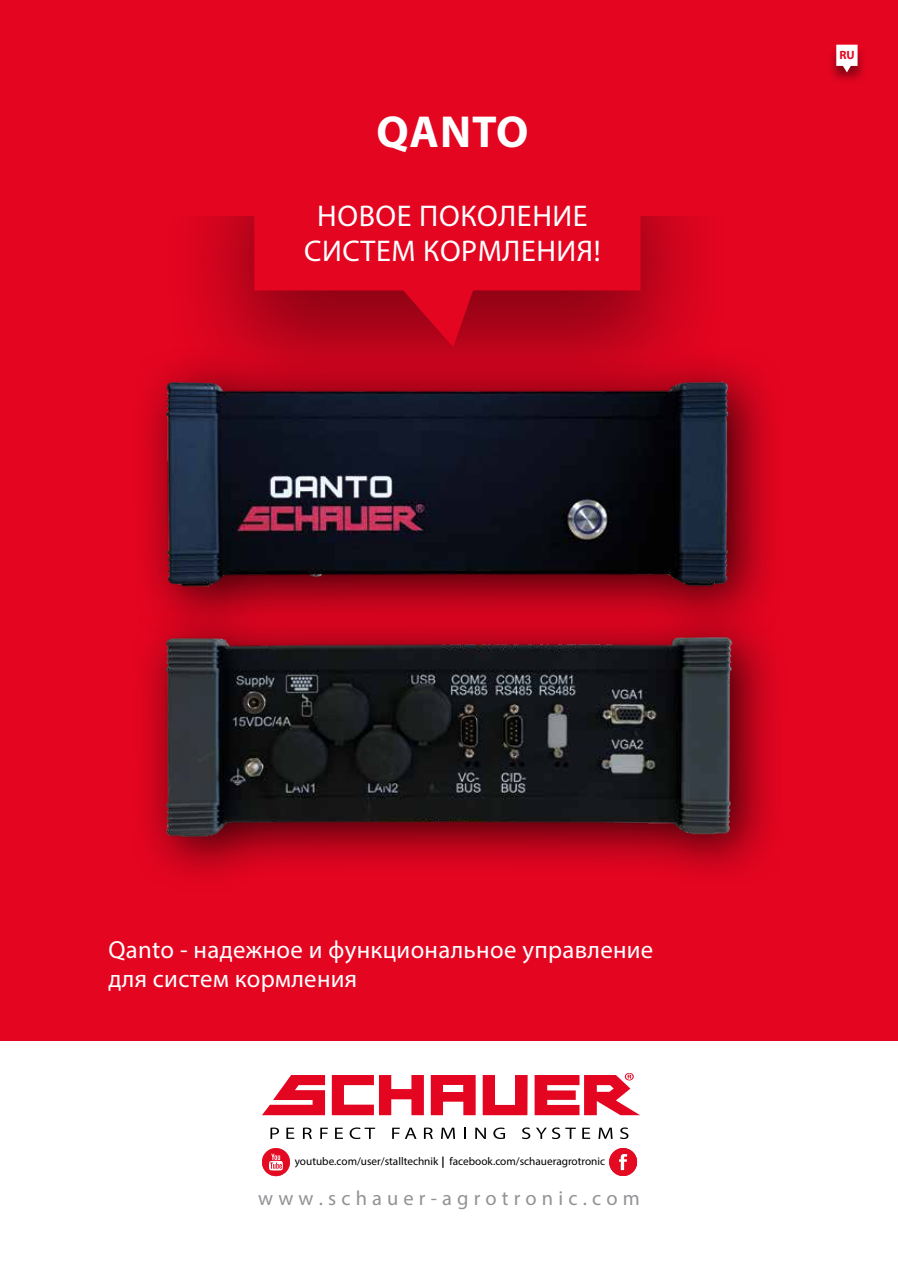
<style>
.page{position:relative;width:898px;height:1272px;background:#fff}
.page>*{position:absolute;margin:0;border:0;box-sizing:border-box;transform-origin:0 0}
.t1{font:700 45px "Myriad Pro";letter-spacing:.02em;color:#fff}
.t2{font:30px/34.8px "Myriad Pro";letter-spacing:.02em;color:#fff;text-align:center}
.t3{font:24.75px/28.7px "Myriad Pro";letter-spacing:.015em;color:#fff}
.t4{font:20.4px "Myriad Pro";color:#919396}
.t5{font:700 12px "Myriad Pro";color:#e40521}
.t6{font:11.25px "Myriad Pro";color:#000}
.s1{font-weight:700}
</style>
<div class="page">
<div style="left:0;top:0;width:897px;height:1040px;background:#e40521"></div>
<div style="left:160px;top:95px;width:574px;height:332px;background:#000;opacity:.4"></div>
<svg style="left:254px;top:216px;width:386px;height:74px"></svg>
<svg style="left:390px;top:275px;width:88px;height:71px"></svg>
<div style="left:0;top:0;width:897px;height:216px;background:#e40521"></div>
<div style="left:826px;top:44px;width:40px;height:40px;background:#000;opacity:.4"></div>
<svg style="left:836px;top:45px;width:21px;height:27px"></svg>
<svg style="left:270px;top:1127px;width:9px;height:11px"></svg>
<svg style="left:286px;top:1127px;width:8px;height:11px"></svg>
<svg style="left:303px;top:1127px;width:9px;height:11px"></svg>
<svg style="left:320px;top:1127px;width:8px;height:11px"></svg>
<svg style="left:335px;top:1127px;width:8px;height:11px"></svg>
<svg style="left:349px;top:1127px;width:26px;height:11px"></svg>
<svg style="left:392px;top:1127px;width:24px;height:11px"></svg>
<svg style="left:424px;top:1127px;width:9px;height:11px"></svg>
<svg style="left:441px;top:1127px;width:14px;height:11px"></svg>
<svg style="left:475px;top:1127px;width:10px;height:11px"></svg>
<svg style="left:493px;top:1127px;width:12px;height:11px"></svg>
<svg style="left:522px;top:1127px;width:8px;height:11px"></svg>
<svg style="left:536px;top:1127px;width:39px;height:11px"></svg>
<svg style="left:582px;top:1127px;width:8px;height:11px"></svg>
<svg style="left:598px;top:1127px;width:14px;height:11px"></svg>
<svg style="left:620px;top:1127px;width:8px;height:11px"></svg>
<svg style="left:262px;top:1075px;width:63px;height:40px"></svg>
<svg style="left:332px;top:1075px;width:92px;height:40px"></svg>
<svg style="left:482px;top:1075px;width:45px;height:40px"></svg>
<svg style="left:430px;top:1075px;width:45px;height:40px"></svg>
<svg style="left:534px;top:1073px;width:106px;height:42px"></svg>
<svg style="left:262px;top:1148px;width:28px;height:27px"></svg>
<svg style="left:609px;top:1148px;width:27px;height:28px"></svg>
<div style="left:131px;top:346px;width:653px;height:296px;background:#000;opacity:.75"></div>
<img style="left:145px;top:370px;width:607px;height:226px">
<div style="left:132px;top:602px;width:653px;height:289px;background:#000;opacity:.75"></div>
<img style="left:156px;top:626px;width:587px;height:219px">
<h1 class="t1" style="left:376px;top:103px;width:154px">QANTO</h1>
<h2 class="t2" style="left:304px;top:198px;width:298px">НОВОЕ ПОКОЛЕНИЕ<br>СИСТЕМ КОРМЛЕНИЯ!</h2>
<p class="t5" style="left:839px;top:47px;width:17px">RU</p>
<h3 class="t3" style="left:108px;top:935px;width:546px">Qanto - надежное и функциональное управление для систем кормления</h3>
<p class="t6" style="left:295px;top:1153px;width:312px">youtube.com/user/stalltechnik <span class="s1">|</span> facebook.com/schaueragrotronic</p>
<h3 class="t4" style="left:258px;top:1185px;width:383px">w w w . s c h a u e r - a g r o t r o n i c . c o m</h3>
</div>
